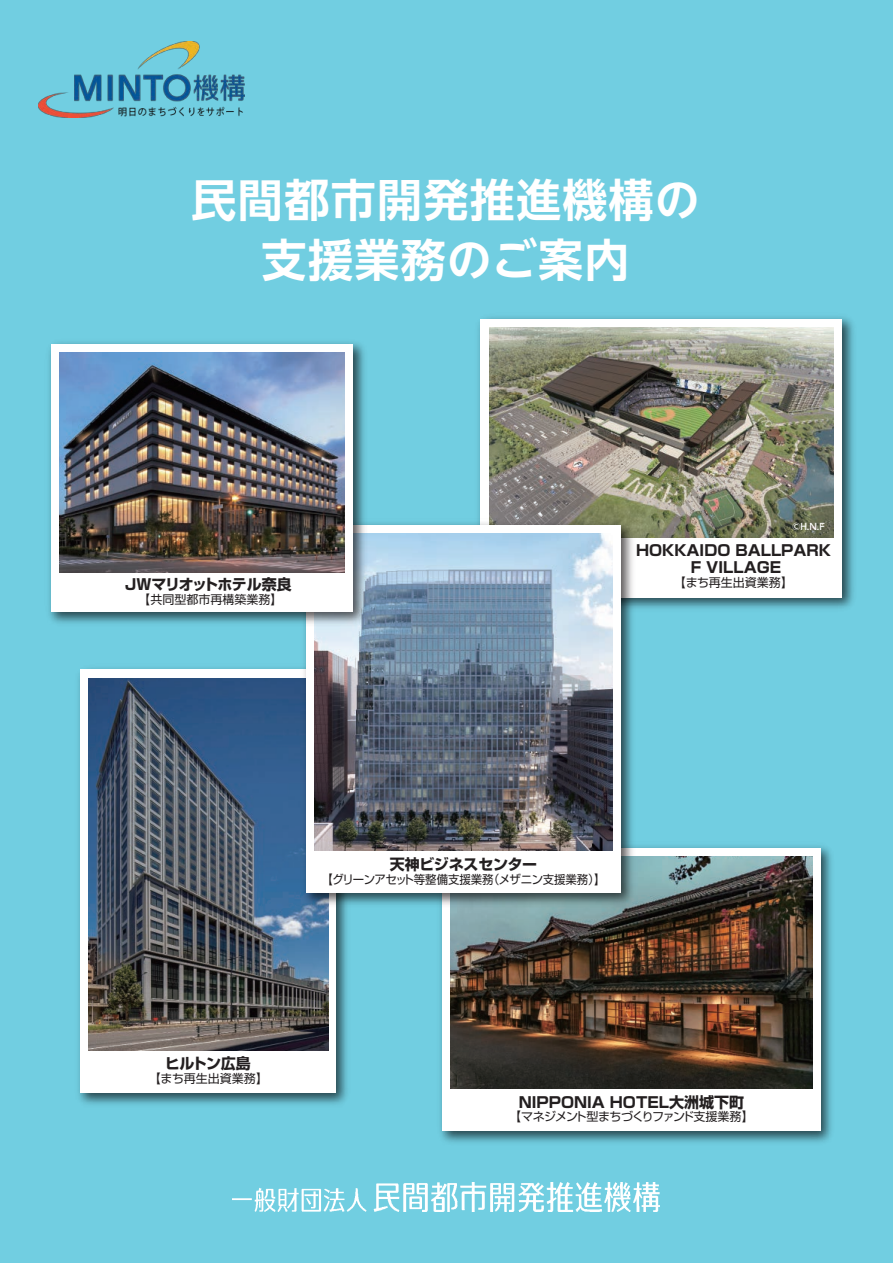
<style>
.page{position:relative;width:893px;height:1263px;background:#71cee1}
.page>*{position:absolute;margin:0;border:0;box-sizing:border-box;transform-origin:0 0}
.t1{font:700 45px/60px "UD Shin Go NT Pro De";letter-spacing:.03em;color:#fff;text-align:center}
.t2{font:700 15px/16.5px "Shin Go Pro";color:#231f20;text-align:center}
.t3{font:700 15px "Shin Go Pro";letter-spacing:-.035em;color:#231f20}
.t4{font:700 15px "Shin Go Pro";letter-spacing:-.02em;color:#231f20}
.t5{font:12px "Shin Go Pro";letter-spacing:-.015em;color:#231f20}
.t6{font:12px "Shin Go Pro";letter-spacing:-.035em;color:#231f20;scale:.95 1}
.t7{font:12px "Shin Go Pro";letter-spacing:-.06em;color:#231f20}
.t8{font:500 9px "UD Shin Go Pr 6";color:#fff}
</style>
<div class="page">
<img style="left:478px;top:316px;width:376px;height:293px">
<div style="left:480px;top:319px;width:362px;height:278px;background:#fff"></div>
<img style="left:489px;top:327px;width:344px;height:211px">
<img style="left:233px;top:1182px;width:427px;height:30px">
<img style="left:39px;top:42px;width:205px;height:75px">
<img style="left:440px;top:846px;width:392px;height:297px">
<div style="left:442px;top:848px;width:379px;height:283px;background:#fff"></div>
<img style="left:450px;top:857px;width:363px;height:232px">
<img style="left:78px;top:668px;width:270px;height:437px">
<div style="left:81px;top:670px;width:255px;height:423px;background:#fff"></div>
<img style="left:89px;top:678px;width:239px;height:372px">
<img style="left:297px;top:517px;width:341px;height:393px">
<div style="left:306px;top:525px;width:315px;height:368px;background:#fff"></div>
<img style="left:315px;top:534px;width:297px;height:316px">
<img style="left:49px;top:342px;width:321px;height:287px">
<div style="left:51px;top:344px;width:302px;height:268px;background:#fff"></div>
<img style="left:60px;top:353px;width:284px;height:219px">
<h1 class="t1" style="left:192px;top:168px;width:510px">民間都市開発推進機構の支援業務のご案内</h1>
<p class="t8" style="left:792px;top:520px;width:34px">©H.N.F</p>
<p class="t3" style="left:125px;top:572px;width:168px">JWマリオットホテル奈良</p>
<p class="t5" style="left:138px;top:589px;width:146px">【共同型都市再構築業務】</p>
<p class="t2" style="left:636px;top:541px;width:196px">HOKKAIDO BALLPARK<br>F VILLAGE</p>
<p class="t5" style="left:674px;top:572px;width:121px">【まち再生出資業務】</p>
<p class="t2" style="left:165px;top:1054px;width:87px">ヒルトン広島</p>
<p class="t5" style="left:149px;top:1069px;width:121px">【まち再生出資業務】</p>
<p class="t4" style="left:390px;top:853px;width:149px">天神ビジネスセンター</p>
<p class="t6" style="left:321px;top:870px;width:301px">【グリーンアセット等整備支援業務（メザニン支援業務）】</p>
<p class="t2" style="left:519px;top:1092px;width:227px">NIPPONIA HOTEL大洲城下町</p>
<p class="t7" style="left:509px;top:1107px;width:246px">【マネジメント型まちづくりファンド支援業務】</p>
</div>
